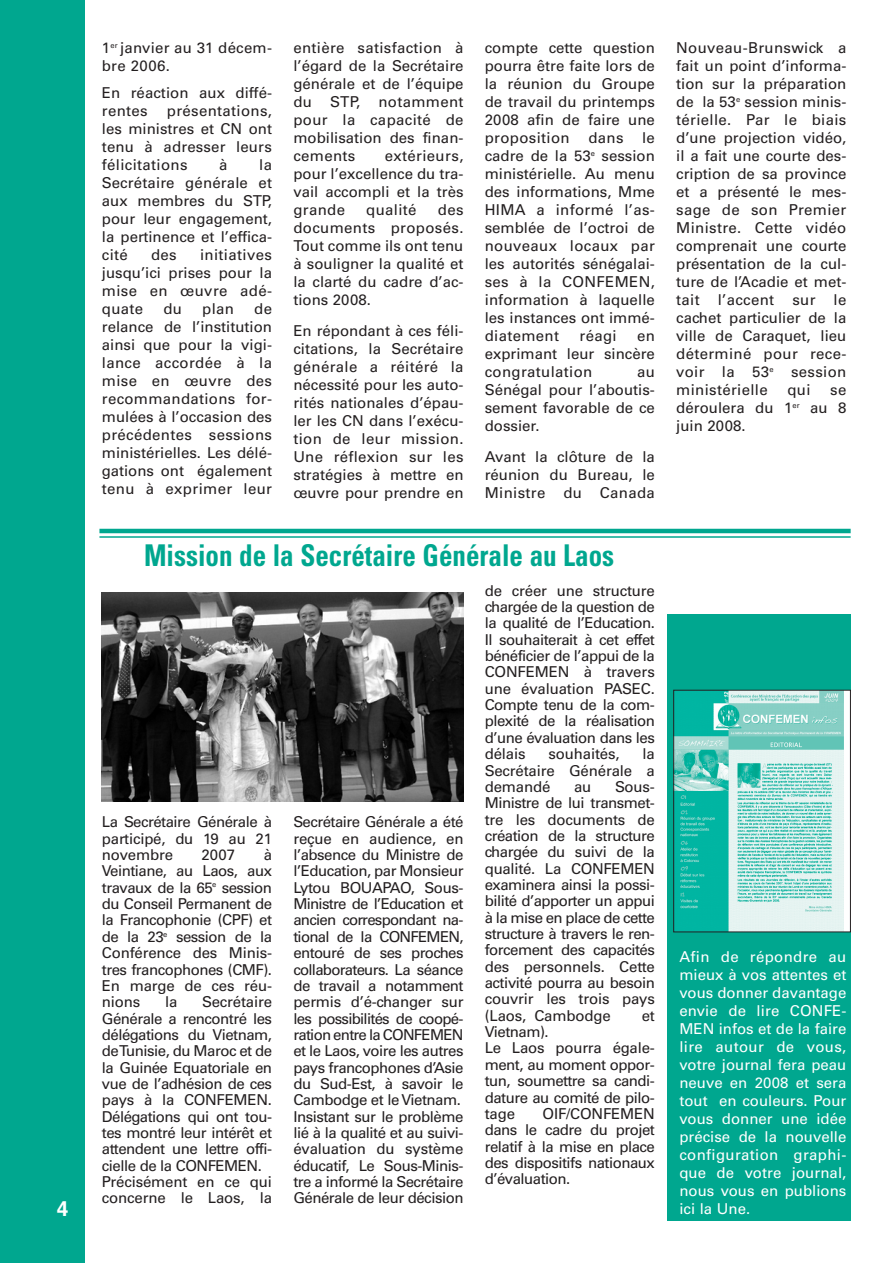
<style>
.page{position:relative;width:893px;height:1263px;background:#fff}
.page>*{position:absolute;margin:0;border:0;box-sizing:border-box;transform-origin:0 0}
.t1{font:700 condensed 30px "Univers";color:#00a78f;scale:.9 1}
.t2{font:700 21px "Helvetica";color:#fff}
.t3{font:15px/18px "Univers";letter-spacing:-.01em;color:#231f20;text-align:justify}
.t4{font:15px/16.4px "Univers";letter-spacing:-.035em;color:#231f20}
.t5{font:15px/18px "Univers";color:#fff;text-align:justify}
.t6{font:15px/18px "Univers";letter-spacing:.015em;color:#231f20}
.t7{font:15px "Univers";letter-spacing:.02em;color:#231f20}
</style>
<div class="page">
<div style="left:666px;top:614px;width:184px;height:606px;background:#00a78f"></div>
<div style="left:0;top:0;width:85px;height:1263px;background:#00a78f"></div>
<svg style="left:843px;top:692px;width:5px;height:238px"></svg>
<img style="left:675px;top:692px;width:168px;height:238px">
<div style="left:673px;top:690px;width:177px;height:242px;border:1px solid #231f20"></div>
<hr style="left:99px;top:529px;width:751px;height:4px;background:#00a78f">
<hr style="left:99px;top:536px;width:751px;height:2px;background:#00a78f">
<img style="left:102px;top:592px;width:361px;height:210px">
<h2 class="t2" style="left:57px;top:1200px;width:13px">4</h2>
<p class="t6" style="left:102px;top:40px;width:172px">1<sup>er</sup> janvier au 31 décem&shy;bre 2006.</p>
<p class="t3" style="left:102px;top:85px;width:172px">En réaction aux diffé&shy;rentes</p>
<p class="t3" style="left:102px;top:103px;width:172px;text-indent:65px">présentations, les ministres et CN ont tenu à adresser leurs félicitations</p>
<p class="t3" style="left:219px;top:157px;width:10px">à</p>
<p class="t3" style="left:102px;top:157px;width:172px;text-indent:157px">la Secrétaire générale et aux membres du STP, pour leur engagement, la pertinence et l’effica&shy;cité</p>
<p class="t3" style="left:151px;top:247px;width:27px">des</p>
<p class="t3" style="left:102px;top:247px;width:172px;text-indent:98px">initiatives jusqu’ici prises pour la mise en œuvre adé&shy;quate</p>
<p class="t3" style="left:102px;top:301px;width:172px;text-indent:152px">de relance de l’institution ainsi que pour la vigi&shy;lance accordée à la mise en œuvre des recommandations for&shy;mulées à l’occasion des précédentes sessions ministérielles. Les délé&shy;gations ont également tenu à exprimer leur</p>
<p class="t3" style="left:163px;top:301px;width:20px">du</p>
<p class="t3" style="left:202px;top:301px;width:33px">plan</p>
<p class="t3" style="left:293px;top:40px;width:172px">entière satisfaction à l’égard de la Secrétaire générale et de l’équipe du STP, notamment pour la capacité de mobilisation des finan&shy;cements</p>
<p class="t3" style="left:293px;top:148px;width:172px;text-indent:91px">extérieurs, pour l’excellence du tra&shy;vail accompli et la très grande</p>
<p class="t7" style="left:366px;top:205px;width:52px">qualité</p>
<p class="t3" style="left:293px;top:202px;width:172px;text-indent:144px">des documents proposés.<br>Tout comme ils ont tenu à souligner la qualité et la clarté du cadre d’ac&shy;tions 2008.</p>
<p class="t3" style="left:293px;top:323px;width:172px">En répondant à ces féli&shy;citations, la Secrétaire générale a réitéré la nécessité pour les auto&shy;rités nationales d’épau&shy;ler les CN dans l’exécu&shy;tion de leur mission.<br>Une réflexion sur les stratégies à mettre en œuvre pour prendre en</p>
<p class="t3" style="left:485px;top:40px;width:172px">compte cette question pourra être faite lors de la réunion du Groupe de travail du printemps 2008 afin de faire une proposition dans le cadre de la 53<sup>e</sup> session ministérielle. Au menu des informations, Mme HIMA a informé l’as&shy;semblée de l’octroi de nouveaux locaux par les autorités sénégalai&shy;ses à la CONFEMEN, information à laquelle les instances ont immé&shy;diatement</p>
<p class="t3" style="left:579px;top:328px;width:39px">réagi</p>
<p class="t3" style="left:485px;top:328px;width:172px;text-indent:152px">en exprimant leur sincère congratulation</p>
<p class="t3" style="left:485px;top:364px;width:172px;text-indent:152px">au Sénégal pour l’aboutis&shy;sement favorable de ce dossier.</p>
<p class="t3" style="left:485px;top:449px;width:172px">Avant la clôture de la réunion du Bureau, le Ministre du Canada</p>
<h1 class="t1" style="left:144px;top:544px;width:524px">Mission de la Secrétaire Générale au Laos</h1>
<p class="t3" style="left:102px;top:815px;width:172px;line-height:16.4px">La Secrétaire Générale à participé, du 19 au 21 novembre</p>
<p class="t3" style="left:102px;top:848px;width:172px;line-height:16.4px;text-indent:162px">à Veintiane, au Laos, aux travaux de la 65<sup>e</sup> session du Conseil Permanent de la Francophonie (CPF) et de la 23<sup>e</sup> session de la Conférence des Minis&shy;tres francophones (CMF).<br>En marge de ces réu&shy;nions</p>
<p class="t3" style="left:202px;top:847px;width:35px">2007</p>
<p class="t4" style="left:102px;top:995px;width:172px;text-indent:100px">Secrétaire<br>Générale a rencontré les délégations du Vietnam, de Tunisie, du Maroc et de la Guinée Equatoriale en vue de l’adhésion de ces pays à la CONFEMEN.<br>Délégations qui ont tou&shy;tes montré leur intérêt et attendent une lettre offi&shy;cielle de la CONFEMEN.<br>Précisément en ce qui concerne le Laos, la</p>
<p class="t3" style="left:165px;top:994px;width:14px">la</p>
<p class="t4" style="left:293px;top:815px;width:172px">Secrétaire Générale a été reçue en audience, en l’absence du Ministre de l’Education, par Monsieur<br>Lytou BOUAPAO, Sous-<br>Ministre de l’Education et ancien correspondant na&shy;tional de la CONFEMEN, entouré de ses proches collaborateurs. La séance de travail a notamment permis d’é-changer sur les possibilités de coopé&shy;ration entre la CONFEMEN et le Laos, voire les autres pays francophones d’Asie du Sud-Est, à savoir le<br>Cambodge et le Vietnam.<br>Insistant sur le problème lié à la qualité et au suivi&shy;évaluation du système éducatif, Le Sous-Minis&shy;tre a informé la Secrétaire<br>Générale de leur décision</p>
<p class="t3" style="left:485px;top:584px;width:172px;line-height:16.4px">de créer une structure chargée de la question de la qualité de l’Education.<br>Il souhaiterait à cet effet bénéficier de l’appui de la CONFEMEN à travers une évaluation PASEC.<br>Compte tenu de la com&shy;plexité de la réalisation d’une évaluation dans les délais</p>
<p class="t3" style="left:548px;top:746px;width:72px">souhaités,</p>
<p class="t3" style="left:485px;top:747px;width:172px;line-height:16.4px;text-indent:158px">la Secrétaire Générale a demandé</p>
<p class="t3" style="left:485px;top:780px;width:172px;line-height:16.4px;text-indent:130px">Sous-Ministre de lui transmet&shy;tre les documents de création de la structure chargée du suivi de la qualité. La CONFEMEN examinera ainsi la possi&shy;bilité d’apporter un appui à la mise en place de cette structure à travers le ren&shy;forcement des capacités des personnels. Cette activité pourra au besoin couvrir les trois pays (Laos, Cambodge</p>
<p class="t3" style="left:574px;top:779px;width:19px">au</p>
<p class="t3" style="left:641px;top:1008px;width:15px">et</p>
<p class="t4" style="left:485px;top:1025px;width:172px">Vietnam).<br>Le Laos pourra égale&shy;ment, au moment oppor&shy;tun, soumettre sa candi&shy;dature au comité de pilo&shy;tage</p>
<p class="t3" style="left:485px;top:1107px;width:172px;line-height:16.4px;text-indent:58px">OIF/CONFEMEN dans le cadre du projet relatif à la mise en place des dispositifs nationaux d’évaluation.</p>
<p class="t3" style="left:676px;top:40px;width:172px">Nouveau-Brunswick a fait un point d’informa&shy;tion sur la préparation de la 53<sup>e</sup> session minis&shy;térielle. Par le biais d’une projection vidéo, il a fait une courte des&shy;cription de sa province et a présenté le mes&shy;sage de son Premier Ministre. Cette vidéo comprenait une courte présentation de la cul&shy;ture de l’Acadie et met&shy;tait l’accent sur le cachet particulier de la ville de Caraquet, lieu déterminé pour rece&shy;voir la 53<sup>e</sup> session ministérielle</p>
<p class="t3" style="left:787px;top:382px;width:25px">qui</p>
<p class="t3" style="left:676px;top:382px;width:172px;text-indent:154px">se déroulera du 1<sup>er</sup> au 8 juin 2008.</p>
<p class="t5" style="left:679px;top:949px;width:168px">Afin de répondre au mieux à vos attentes et vous donner davantage envie de lire CONFE-MEN infos et de la faire lire autour de vous, votre journal fera peau neuve en 2008 et sera tout en couleurs. Pour vous donner une idée précise de la nouvelle configuration graphi&shy;que de votre journal, nous vous en publions ici la Une.</p>
</div>
